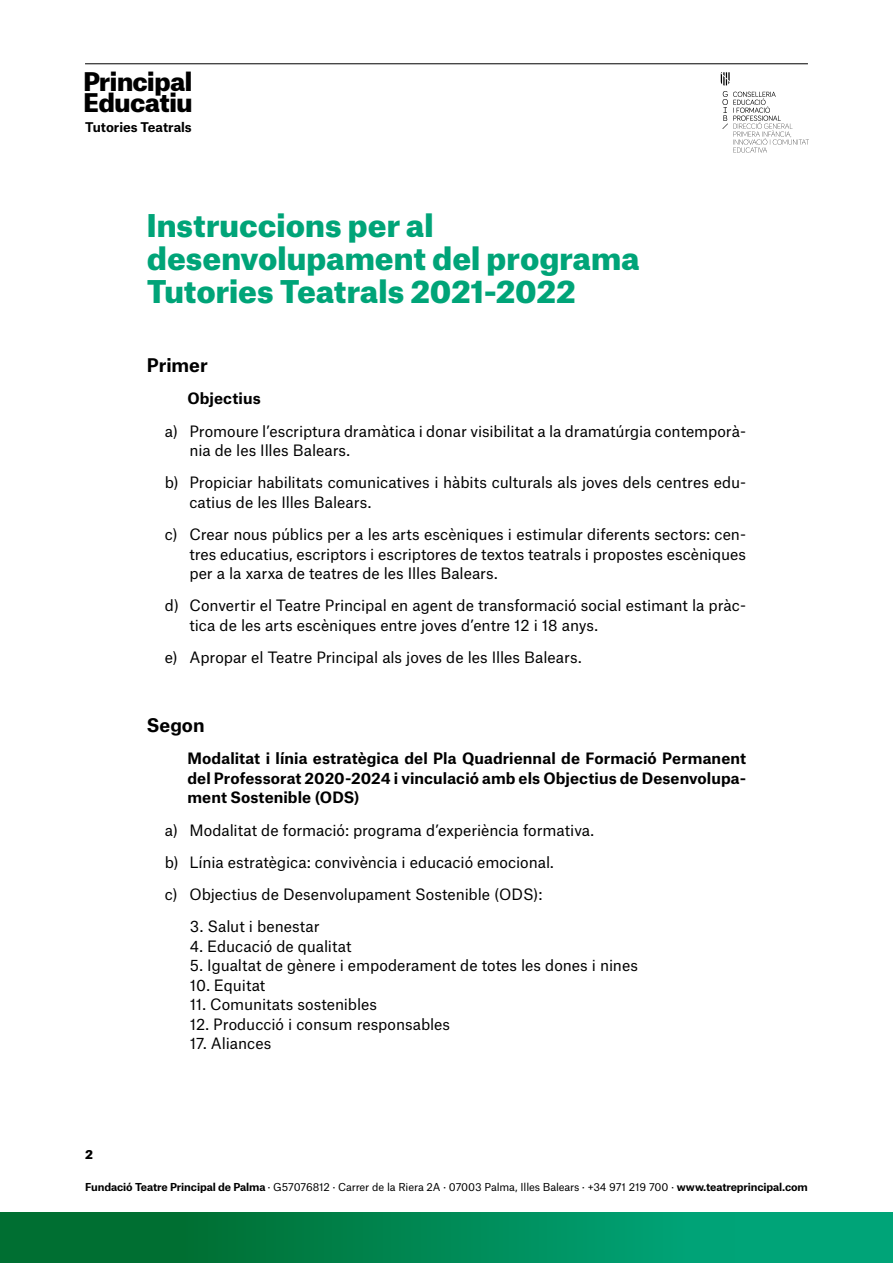
<style>
.page{position:relative;width:893px;height:1263px;background:#fff}
.page>*{position:absolute;margin:0;border:0;box-sizing:border-box;transform-origin:0 0}
.t1{font:900 30px/33px "Atlas Grotesk";color:#00a478}
.t2{font:900 24.6px/21.6px "Atlas Grotesk";letter-spacing:-.015em;color:#000}
.t3{font:700 18px "Atlas Grotesk";color:#000}
.t4{font:15px/19.5px "Atlas Grotesk";letter-spacing:-.005em;color:#000}
.t5{font:700 15px/19.5px "Atlas Grotesk";letter-spacing:.005em;color:#000;text-align:justify}
.t6{font:700 12.9px "Atlas Grotesk";color:#000}
.t7{font:900 12px "Atlas Grotesk";color:#000}
.t8{font:10.5px "Atlas Grotesk";letter-spacing:-.01em;color:#000}
.s1{font-weight:700}
</style>
<div class="page">
<hr style="left:85px;top:63px;width:723px;height:1px;background:#000">
<div style="left:16px;top:1212px;width:877px;height:51px;background:#00a478"></div>
<div style="left:0;top:1212px;width:735px;height:51px;background:linear-gradient(to right,#006524,#00a478)"></div>
<svg style="left:721px;top:72px;width:88px;height:81px"></svg>
<h2 class="t2" style="left:83px;top:68px;width:111px">Principal<br>Educatiu</h2>
<p class="t6" style="left:85px;top:116px;width:108px">Tutories Teatrals</p>
<h1 class="t1" style="left:147px;top:206px;width:494px">Instruccions per al desenvolupament del programa<br>Tutories Teatrals 2021-2022</h1>
<p class="t3" style="left:147px;top:350px;width:62px">Primer</p>
<p class="t5" style="left:187px;top:387px;width:75px">Objectius</p>
<p class="t4" style="left:189px;top:419px;width:558px;text-indent:-25px">a) Promoure l’escriptura dramàtica i donar visibilitat a la dramatúrgia contemporà&shy;nia de les Illes Balears.</p>
<p class="t4" style="left:189px;top:471px;width:558px;text-indent:-25px">b) Propiciar habilitats comunicatives i hàbits culturals als joves dels centres edu&shy;catius de les Illes Balears.</p>
<p class="t4" style="left:189px;top:523px;width:558px;text-align:justify;text-indent:-25px">c) Crear nous públics per a les arts escèniques i estimular diferents sectors: cen&shy;tres educatius, escriptors i escriptores de textos teatrals i propostes escèniques per a la xarxa de teatres de les Illes Balears.</p>
<p class="t4" style="left:189px;top:594px;width:558px;text-indent:-25px">d) Convertir el Teatre Principal en agent de transformació social estimant la pràc&shy;tica de les arts escèniques entre joves d’entre 12 i 18 anys.</p>
<p class="t4" style="left:165px;top:646px;width:418px">e) Apropar el Teatre Principal als joves de les Illes Balears.</p>
<p class="t7" style="left:85px;top:1144px;width:9px">2</p>
<p class="t3" style="left:147px;top:710px;width:59px">Segon</p>
<p class="t5" style="left:187px;top:747px;width:560px">Modalitat i línia estratègica del Pla Quadriennal de Formació Permanent del Professorat 2020-2024 i vinculació amb els Objectius de Desenvolupa&shy;ment Sostenible (ODS)</p>
<p class="t4" style="left:165px;top:812px;width:431px;line-height:32.2px">a) Modalitat de formació: programa d’experiència formativa. b) Línia estratègica: convivència i educació emocional.<br>c) Objectius de Desenvolupament Sostenible (ODS):</p>
<p class="t4" style="left:190px;top:915px;width:131px">3. Salut i benestar</p>
<p class="t4" style="left:190px;top:935px;width:163px">4. Educació de qualitat</p>
<p class="t4" style="left:190px;top:954px;width:450px">5. Igualtat de gènere i empoderament de totes les dones i nines</p>
<p class="t4" style="left:190px;top:974px;width:77px">10. Equitat</p>
<p class="t4" style="left:190px;top:993px;width:189px">11. Comunitats sostenibles</p>
<p class="t4" style="left:190px;top:1013px;width:262px">12. Producció i consum responsables</p>
<p class="t4" style="left:190px;top:1032px;width:83px">17. Aliances</p>
<p class="t8" style="left:85px;top:1178px;width:724px"><span class="s1">Fundació Teatre Principal de Palma</span> · G57076812 · Carrer de la Riera 2A · 07003 Palma, Illes Balears · +34 971 219 700 · <span class="s1">www.teatreprincipal.com</span></p>
</div>
